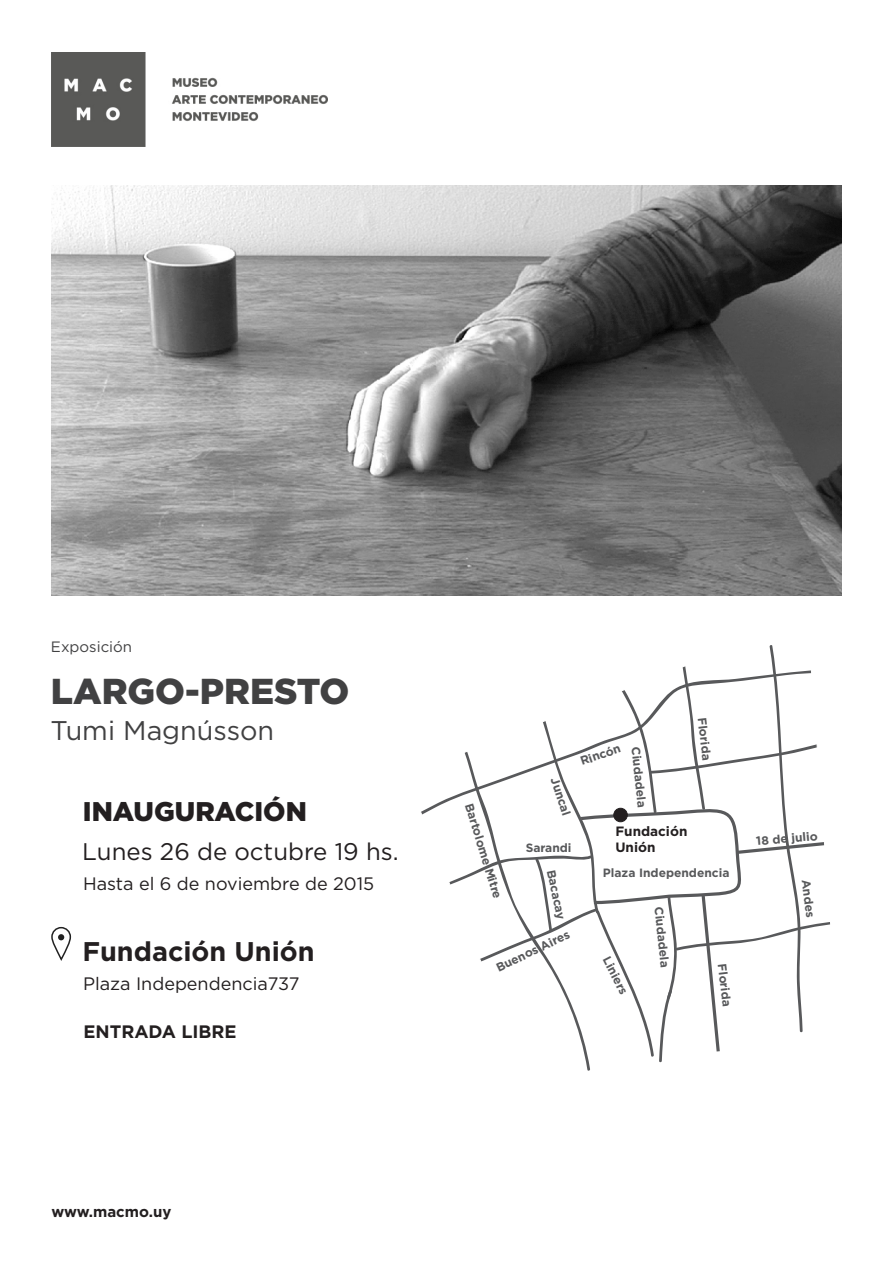
<style>
.page{position:relative;width:893px;height:1262px;background:#fff}
.page>*{position:absolute;margin:0;border:0;box-sizing:border-box;transform-origin:0 0}
.t1{font:900 36px "Gotham";color:#414142}
.t2{font:700 27px "Gotham";color:#231f20}
.t3{font:27px "Gotham";color:#414142}
.t4{font:900 27px "Gotham";color:#231f20}
.t5{font:24px "Gotham";color:#231f20}
.t6{font:18px "Gotham";color:#231f20}
.t7{font:700 18px "Gotham";color:#231f20}
.t8{font:700 15px "Gotham";color:#231f20}
.t9{font:15px "Gotham";color:#414142}
.t10{font:700 13.5px/16.2px "Gotham";color:#231f20}
.t11{font:700 12px "Gotham";color:#58595b}
</style>
<div class="page">
<svg style="left:52px;top:927px;width:18px;height:32px"></svg>
<div style="left:51px;top:927px;width:20px;height:33px;border:2px solid #212121;border-radius:9px"></div>
<svg style="left:58px;top:934px;width:6px;height:6px"></svg>
<svg style="left:421px;top:645px;width:409px;height:417px"></svg>
<div style="left:613px;top:808px;width:14px;height:14px;background:#231f20;border:1px solid #231f20;border-radius:50%"></div>
<img style="left:51px;top:52px;width:276px;height:95px">
<img style="left:51px;top:185px;width:790px;height:410px">
<p class="t9" style="left:51px;top:640px;width:83px">Exposición</p>
<h1 class="t1" style="left:51px;top:675px;width:300px">LARGO-PRESTO</h1>
<h2 class="t3" style="left:50px;top:718px;width:225px">Tumi Magnússon</h2>
<h2 class="t4" style="left:83px;top:799px;width:225px">INAUGURACIÓN</h2>
<h3 class="t5" style="left:82px;top:841px;width:318px">Lunes 26 de octubre 19 hs.</h3>
<h3 class="t6" style="left:83px;top:875px;width:293px">Hasta el 6 de noviembre de 2015</h3>
<h2 class="t2" style="left:82px;top:939px;width:234px">Fundación Unión</h2>
<h3 class="t6" style="left:83px;top:975px;width:218px">Plaza Independencia737</h3>
<h3 class="t7" style="left:83px;top:1023px;width:155px">ENTRADA LIBRE</h3>
<p class="t11" style="left:474px;top:802px;width:100px;rotate:73deg">Bartolome Mitre</p>
<p class="t11" style="left:560px;top:776px;width:41px;rotate:72deg">Juncal</p>
<p class="t11" style="left:525px;top:842px;width:47px">Sarandi</p>
<p class="t11" style="left:556px;top:868px;width:52px;rotate:78deg">Bacacay</p>
<p class="t11" style="left:494px;top:962px;width:81px;rotate:-25deg">Buenos Aires</p>
<p class="t11" style="left:579px;top:756px;width:43px;rotate:-19deg">Rincón</p>
<p class="t11" style="left:641px;top:746px;width:63px;rotate:84deg">Ciudadela</p>
<p class="t10" style="left:615px;top:823px;width:73px">Fundación<br>Unión</p>
<p class="t11" style="left:707px;top:716px;width:45px;rotate:83deg">Florida</p>
<p class="t11" style="left:602px;top:867px;width:128px">Plaza Independencia</p>
<p class="t11" style="left:611px;top:955px;width:42px;rotate:63deg">Liniers</p>
<p class="t11" style="left:664px;top:906px;width:63px;rotate:84deg">Ciudadela</p>
<p class="t11" style="left:727px;top:963px;width:45px;rotate:83deg">Florida</p>
<p class="t11" style="left:755px;top:836px;width:63px;rotate:-5deg">18 de julio</p>
<p class="t11" style="left:811px;top:878px;width:40px;rotate:83deg">Andes</p>
<p class="t8" style="left:51px;top:1205px;width:121px">www.macmo.uy</p>
</div>
